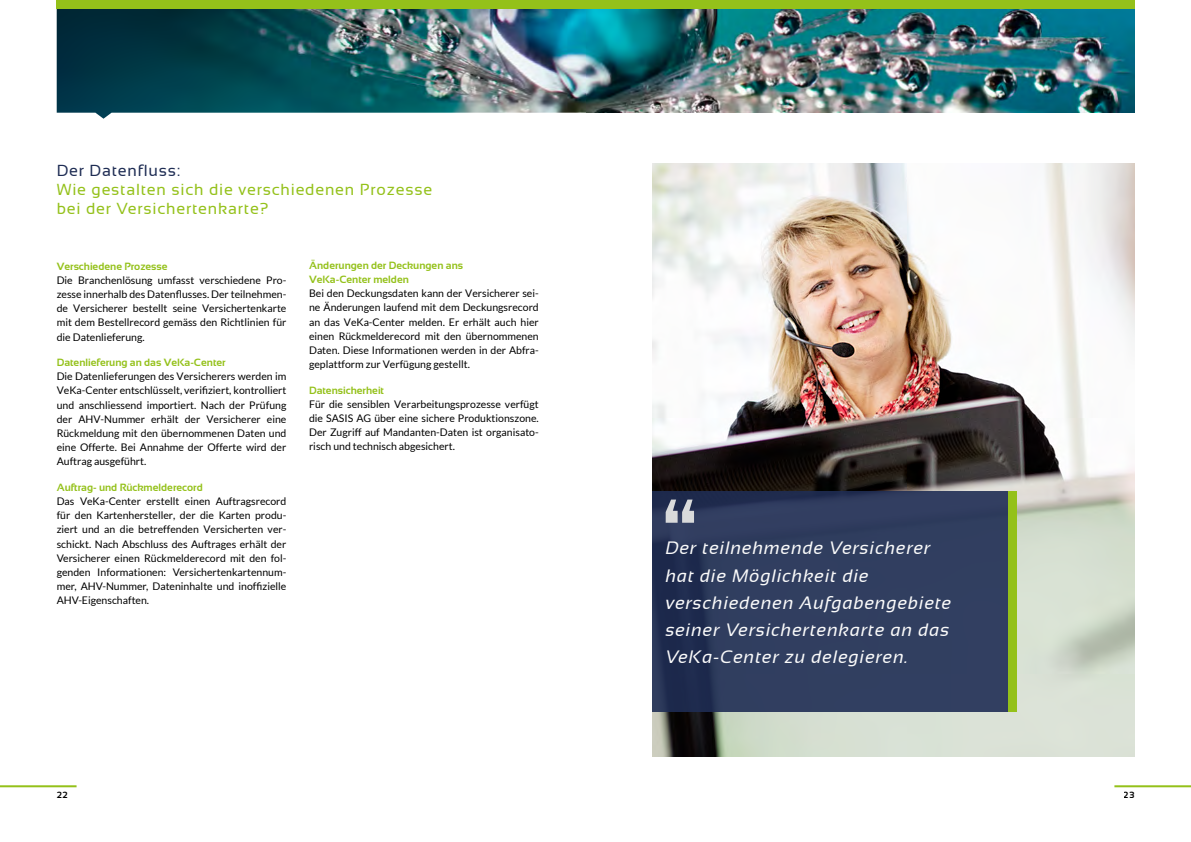
<style>
.page{position:relative;width:1191px;height:842px;background:#fff}
.page>*{position:absolute;margin:0;border:0;box-sizing:border-box;transform-origin:0 0}
.t1{font:italic 18px/27px "Sansation";letter-spacing:.05em;color:#fafafa}
.t2{font:16px/19.2px "Sansation";letter-spacing:.05em;color:#94c11a}
.t3{font:16px "Sansation";letter-spacing:.05em;color:#1f2d54}
.t4{font:10.5px/14.2px "Lato";color:#000;text-align:justify}
.t5{font:700 10.5px/14.2px "Sansation";color:#94c11a}
.t6{font:700 9px "Sansation";color:#000}
</style>
<div class="page">
<img style="left:57px;top:9px;width:530px;height:110px">
<img style="left:652px;top:164px;width:482px;height:593px">
<div style="left:652px;top:491px;width:364px;height:221px;background:linear-gradient(to right,#273456,#354364)"></div>
<svg style="left:665px;top:500px;width:29px;height:23px"></svg>
<div style="left:1008px;top:491px;width:8px;height:221px;background:#94c11a"></div>
<img style="left:587px;top:9px;width:547px;height:104px">
<div style="left:587px;top:0;width:547px;height:9px;background:#94c11a"></div>
<hr style="left:1114px;top:785px;width:77px;height:2px;background:#94c11a">
<div style="left:57px;top:0;width:547px;height:9px;background:#94c11a"></div>
<hr style="left:0;top:785px;width:77px;height:2px;background:#94c11a">
<h2 class="t3" style="left:57px;top:161px;width:125px">Der Datenfluss:</h2>
<h2 class="t2" style="left:57px;top:180px;width:377px">Wie gestalten sich die verschiedenen Prozesse bei der Versichertenkarte?</h2>
<p class="t5" style="left:57px;top:259px;width:112px">Verschiedene Prozesse</p>
<p class="t4" style="left:57px;top:273px;width:231px">Die Branchenlösung umfasst verschiedene Pro&shy;zesse innerhalb des Datenflusses. Der teilnehmen&shy;de Versicherer bestellt seine Versichertenkarte mit dem Bestellrecord gemäss den Richtlinien für die Datenlieferung.</p>
<p class="t5" style="left:57px;top:355px;width:170px">Datenlieferung an das VeKa-Center</p>
<p class="t4" style="left:57px;top:369px;width:231px">Die Datenlieferungen des Versicherers werden im VeKa-Center entschlüsselt, verifiziert, kontrolliert und anschliessend importiert. Nach der Prüfung der AHV-Nummer erhält der Versicherer eine Rückmeldung mit den übernommenen Daten und eine Offerte. Bei Annahme der Offerte wird der Auftrag ausgeführt.</p>
<p class="t5" style="left:57px;top:480px;width:148px">Auftrag- und Rückmelderecord</p>
<p class="t4" style="left:57px;top:494px;width:231px">Das VeKa-Center erstellt einen Auftragsrecord für den Kartenhersteller, der die Karten produ&shy;ziert und an die betreffenden Versicherten ver&shy;schickt. Nach Abschluss des Auftrages erhält der Versicherer einen Rückmelderecord mit den fol&shy;genden Informationen: Versichertenkartennum&shy;mer, AHV-Nummer, Dateninhalte und inoffizielle AHV-Eigenschaften.</p>
<p class="t5" style="left:309px;top:258px;width:155px">Änderungen der Deckungen ans<br>VeKa-Center melden</p>
<p class="t4" style="left:309px;top:286px;width:231px">Bei den Deckungsdaten kann der Versicherer sei&shy;ne Änderungen laufend mit dem Deckungsrecord an das VeKa-Center melden. Er erhält auch hier einen Rückmelderecord mit den übernommenen Daten. Diese Informationen werden in der Abfra&shy;geplattform zur Verfügung gestellt.</p>
<p class="t5" style="left:309px;top:383px;width:76px">Datensicherheit</p>
<p class="t4" style="left:309px;top:397px;width:231px">Für die sensiblen Verarbeitungsprozesse verfügt die SASIS AG über eine sichere Produktionszone.<br>Der Zugriff auf Mandanten-Daten ist organisato&shy;risch und technisch abgesichert.</p>
<h1 class="t1" style="left:665px;top:535px;width:287px">Der teilnehmende Versicherer hat die Möglichkeit die verschiedenen Aufgabengebiete seiner Versichertenkarte an das<br>VeKa-Center zu delegieren.</h1>
<p class="t6" style="left:57px;top:789px;width:12px">22</p>
<p class="t6" style="left:1123px;top:789px;width:12px">23</p>
</div>
